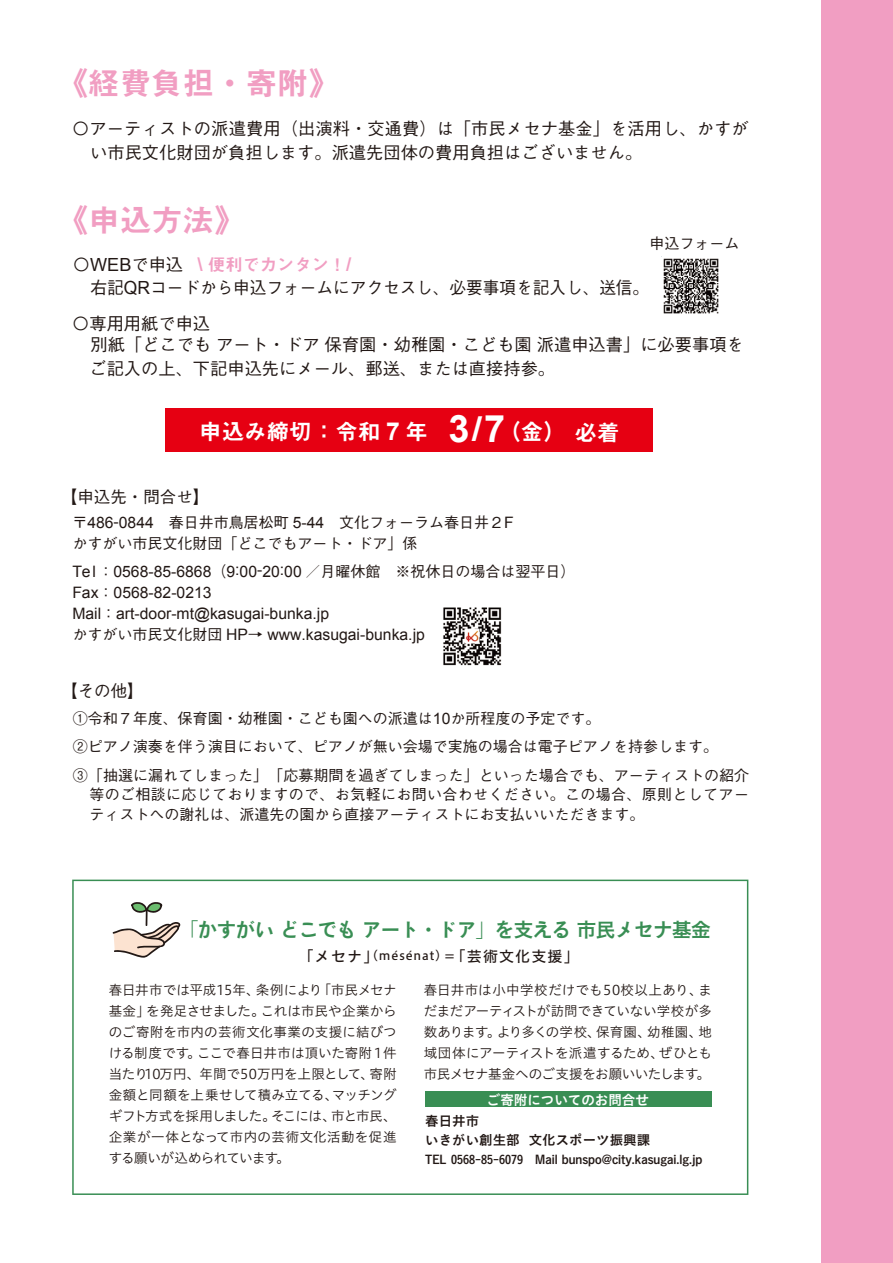
<style>
.page{position:relative;width:893px;height:1263px;background:#fff}
.page>*{position:absolute;margin:0;border:0;box-sizing:border-box;transform-origin:0 0}
.t1{font:31.5px "Midashi Go Pro MB31";color:#f19ec2}
.t2{font:22.5px "Midashi Go Pro MB31";color:#fff}
.t3{font:19.5px "Hira Sans Old Std W6";letter-spacing:-.025em;color:#398e54}
.t4{font:500 17.25px/24px "Gothic BBB Pro";color:#221815}
.t5{font:17.25px "Midashi Go Pro MB31";color:#f19ec2}
.t6{font:500 16.5px "Gothic BBB Pro";color:#221815}
.t7{font:15.75px/21px "Arial";color:#221815}
.t8{font:500 15px/28.5px "Gothic BBB Pro";color:#221815}
.t9{font:500 15px/19.5px "Gothic BBB Pro";letter-spacing:.025em;color:#221815}
.t10{font:15px "Hiragino UD Sans Std W5";letter-spacing:.075em;color:#221815}
.t11{font:13.5px/21px "Hiragino UD Sans Std W3";letter-spacing:-.02em;color:#221815;text-align:justify}
.t12{font:13.5px/19.5px "Koburina Go Std N W6";color:#221815}
.t13{font:13.5px "Hiragino UD Sans Std W6";color:#fff}
.t14{font:12px "Koburina Go Std N W6";color:#221815}
.s1{font-family:"Arial";font-weight:400;font-size:18.15px}
.s2{font-family:"Arial";font-weight:700;font-size:19.05px}
.s3{font-family:"Arial";font-weight:700;font-size:24.75px}
.s4{font-family:"Arial";font-weight:700;font-size:37.8px}
.s5{font-family:"Arial";font-weight:700;font-size:34.35px}
.s6{font-family:"Arial";font-weight:400;font-size:15.75px}
.s7{font-family:"Gothic BBB Pro";font-weight:500;font-size:15px}
.s8{font-size:12px}
</style>
<div class="page">
<svg style="left:72px;top:880px;width:676px;height:315px"></svg>
<img style="left:443px;top:607px;width:59px;height:59px">
<div style="left:821px;top:0;width:72px;height:1263px;background:#f19ec2"></div>
<div style="left:165px;top:408px;width:488px;height:44px;background:#e60012"></div>
<img style="left:663px;top:258px;width:56px;height:56px">
<h1 class="t1" style="left:57px;top:58px;width:285px">《経費負担・寄附》</h1>
<p class="t4" style="left:90px;top:114px;width:660px;text-indent:-18px">〇アーティストの派遣費用（出演料・交通費）は「市民メセナ基金」を活用し、かすがい市民文化財団が負担します。派遣先団体の費用負担はございません。</p>
<h1 class="t1" style="left:57px;top:195px;width:190px">《申込方法》</h1>
<p class="t4" style="left:91px;top:251px;width:560px;line-height:23px;text-indent:-18px">〇<span class="s1">WEB</span>で申込<br>右記<span class="s1">QR</span>コードから申込フォームにアクセスし、必要事項を記入し、送信。</p>
<p class="t5" style="left:198px;top:251px;width:155px"><span class="s2">\</span> 便利でカンタン！<span class="s2">/</span></p>
<p class="t4" style="left:72px;top:309px;width:139px">〇専用用紙で申込</p>
<p class="t8" style="left:649px;top:227px;width:91px">申込フォーム</p>
<p class="t4" style="left:89px;top:330px;width:656px">別紙「どこでもアート・ドア保育園・幼稚園・こども園派遣申込書」に必要事項をご記入の上、下記申込先にメール、郵送、または直接持参。</p>
<h2 class="t2" style="left:199px;top:414px;width:422px">申込み締切：令和 <span class="s3">7</span> 年 <span class="s4">3</span><span class="s5">/</span><span class="s4">7</span>（金）必着</h2>
<p class="t6" style="left:61px;top:483px;width:150px">【申込先・問合せ】</p>
<p class="t8" style="left:72px;top:510px;width:443px;line-height:21px">〒<span class="s6">486-0844</span>　春日井市鳥居松町 <span class="s6">5-44</span>　文化フォーラム春日井２<span class="s6">F</span>かすがい市民文化財団「どこでもアート・ドア」係　</p>
<p class="t7" style="left:72px;top:561px;width:505px">Tel <span class="s7">：</span>0568-85-6868<span class="s7">（</span>9:00-20:00 <span class="s7">／月曜休館　※祝休日の場合は翌平日）</span>Fax<span class="s7">：</span>0568-82-0213<br>Mail<span class="s7">：</span>art-door-mt@kasugai-bunka.jp<br><span class="s7">かすがい市民文化財団</span> HP<span class="s7">→</span> www.kasugai-bunka.jp</p>
<p class="t6" style="left:61px;top:678px;width:84px">【その他】</p>
<p class="t8" style="left:73px;top:702px;width:678px">①令和７年度、保育園・幼稚園・こども園への派遣は<span class="s6">10</span>か所程度の予定です。<br>②ピアノ演奏を伴う演目において、ピアノが無い会場で実施の場合は電子ピアノを持参します。<br>③「抽選に漏れてしまった」「応募期間を過ぎてしまった」といった場合でも、アーティストの紹介</p>
<p class="t9" style="left:89px;top:783px;width:661px">等のご相談に応じておりますので、お気軽にお問い合わせください。この場合、原則としてアーティストへの謝礼は、派遣先の園から直接アーティストにお支払いいただきます。</p>
<h3 class="t3" style="left:179px;top:914px;width:533px">「かすがい どこでも アート・ドア」を支える 市民メセナ基金</h3>
<p class="t10" style="left:299px;top:944px;width:281px">「メセナ」<span class="s8">(mésénat)</span>＝「芸術文化支援」</p>
<p class="t11" style="left:109px;top:979px;width:290px">春日井市では平成15年、条例により「市民メセナ基金」を発足させました。これは市民や企業からのご寄附を市内の芸術文化事業の支援に結びつける制度です。ここで春日井市は頂いた寄附１件当たり10万円、年間で50万円を上限として、寄附金額と同額を上乗せして積み立てる、マッチングギフト方式を採用しました。そこには、市と市民、企業が一体となって市内の芸術文化活動を促進する願いが込められています。</p>
<p class="t11" style="left:424px;top:979px;width:290px">春日井市は小中学校だけでも50校以上あり、まだまだアーティストが訪問できていない学校が多数あります。より多くの学校、保育園、幼稚園、地域団体にアーティストを派遣するため、ぜひとも市民メセナ基金へのご支援をお願いいたします。</p>
<p class="t13" style="left:487px;top:1089px;width:163px">ご寄附についてのお問合せ</p>
<p class="t12" style="left:425px;top:1111px;width:226px">春日井市<br>いきがい創生部 文化スポーツ振興課</p>
<p class="t14" style="left:425px;top:1150px;width:279px">TEL 0568-85-6079　Mail bunspo@city.kasugai.lg.jp</p>
</div>
